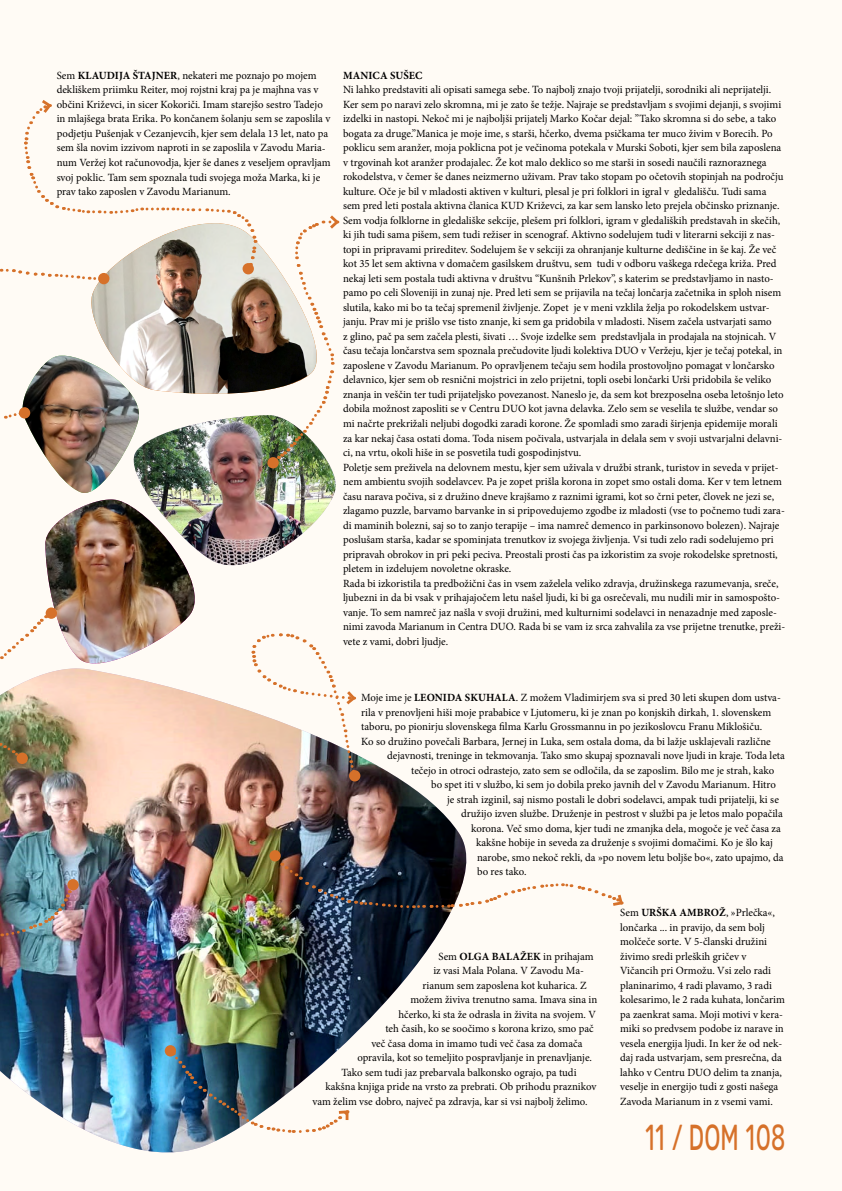
<style>
.page{position:relative;width:842px;height:1191px;background:#fffbf5}
.page>*{position:absolute;margin:0;border:0;box-sizing:border-box;transform-origin:0 0}
.t1{font:600 36px "Amsi Pro";color:#d6712a;scale:.62 1}
.t2{font:11px/14.5px "Minion Pro";color:#000}
.t3{font:700 11px "Minion Pro";letter-spacing:.01em;color:#000}
.s1{font-weight:700}
</style>
<div class="page">
<img style="left:0;top:755px;width:466px;height:398px">
<img style="left:0;top:881px;width:77px;height:80px">
<div style="left:67px;top:879px;width:12px;height:11px;background:#d6712a;border-radius:50%"></div>
<div style="left:165px;top:1045px;width:11px;height:11px;background:#d6712a;border-radius:50%"></div>
<img style="left:168px;top:1048px;width:183px;height:86px">
<svg style="left:269px;top:850px;width:12px;height:11px"></svg>
<img style="left:272px;top:853px;width:352px;height:56px">
<div style="left:349px;top:770px;width:11px;height:11px;background:#d6712a;border-radius:50%"></div>
<img style="left:0;top:100px;width:358px;height:683px">
<div style="left:267px;top:457px;width:12px;height:11px;background:#d6712a;border-radius:50%"></div>
<p class="t2" style="left:57px;top:68px;width:276px">Sem <span class="s1">KLAUDIJA ŠTAJNER</span>, nekateri me poznajo po mojem dekliškem priimku Reiter, moj rojstni kraj pa je majhna vas v občini Križevci, in sicer Kokoriči. Imam starejšo sestro Tadejo in mlajšega brata Erika. Po končanem šolanju sem se zaposlila v podjetju Pušenjak v Cezanjevcih, kjer sem delala 13 let, nato pa sem šla novim izzivom naproti in se zaposlila v Zavodu Maria&shy;num Veržej kot računovodja, kjer še danes z veseljem opravljam svoj poklic. Tam sem spoznala tudi svojega moža Marka, ki je prav tako zaposlen v Zavodu Marianum.</p>
<p class="t3" style="left:343px;top:68px;width:81px">MANICA SUŠEC</p>
<p class="t2" style="left:343px;top:83px;width:444px">Ni lahko predstaviti ali opisati samega sebe. To najbolj znajo tvoji prijatelji, sorodniki ali neprijatelji.<br>Ker sem po naravi zelo skromna, mi je zato še težje. Najraje se predstavljam s svojimi dejanji, s svojimi izdelki in nastopi. Nekoč mi je najboljši prijatelj Marko Kočar dejal: ”Tako skromna si do sebe, a tako bogata za druge.”Manica je moje ime, s starši, hčerko, dvema psičkama ter muco živim v Borecih. Po poklicu sem aranžer, moja poklicna pot je večinoma potekala v Murski Soboti, kjer sem bila zaposlena v trgovinah kot aranžer prodajalec. Že kot malo deklico so me starši in sosedi naučili raznoraznega rokodelstva, v čemer še danes neizmerno uživam. Prav tako stopam po očetovih stopinjah na področju kulture. Oče je bil v mladosti aktiven v kulturi, plesal je pri folklori in igral v gledališču. Tudi sama sem pred leti postala aktivna članica KUD Križevci, za kar sem lansko leto prejela občinsko priznanje.<br>Sem vodja folklorne in gledališke sekcije, plešem pri folklori, igram v gledaliških predstavah in skečih, ki jih tudi sama pišem, sem tudi režiser in scenograf. Aktivno sodelujem tudi v literarni sekciji z nas&shy;topi in pripravami prireditev. Sodelujem še v sekciji za ohranjanje kulturne dediščine in še kaj. Že več kot 35 let sem aktivna v domačem gasilskem društvu, sem tudi v odboru vaškega rdečega križa. Pred nekaj leti sem postala tudi aktivna v društvu “Kunšnih Prlekov”, s katerim se predstavljamo in nasto&shy;pamo po celi Sloveniji in zunaj nje. Pred leti sem se prijavila na tečaj lončarja začetnika in sploh nisem slutila, kako mi bo ta tečaj spremenil življenje. Zopet je v meni vzklila želja po rokodelskem ustvar&shy;janju. Prav mi je prišlo vse tisto znanje, ki sem ga pridobila v mladosti. Nisem začela ustvarjati samo<br>z glino, pač pa sem začela plesti, šivati … Svoje izdelke sem predstavljala in prodajala na stojnicah. V času tečaja lončarstva sem spoznala prečudovite ljudi kolektiva DUO v Veržeju, kjer je tečaj potekal, in zaposlene v Zavodu Marianum. Po opravljenem tečaju sem hodila prostovoljno pomagat v lončarsko delavnico, kjer sem ob resnični mojstrici in zelo prijetni, topli osebi lončarki Urši pridobila še veliko znanja in veščin ter tudi prijateljsko povezanost. Naneslo je, da sem kot brezposelna oseba letošnjo leto dobila možnost zaposliti se v Centru DUO kot javna delavka. Zelo sem se veselila te službe, vendar so mi načrte prekrižali neljubi dogodki zaradi korone. Že spomladi smo zaradi širjenja epidemije morali za kar nekaj časa ostati doma. Toda nisem počivala, ustvarjala in delala sem v svoji ustvarjalni delavni&shy;ci, na vrtu, okoli hiše in se posvetila tudi gospodinjstvu.<br>Poletje sem preživela na delovnem mestu, kjer sem uživala v družbi strank, turistov in seveda v prijet&shy;nem ambientu svojih sodelavcev. Pa je zopet prišla korona in zopet smo ostali doma. Ker v tem letnem času narava počiva, si z družino dneve krajšamo z raznimi igrami, kot so črni peter, človek ne jezi se, zlagamo puzzle, barvamo barvanke in si pripovedujemo zgodbe iz mladosti (vse to počnemo tudi zara&shy;di maminih bolezni, saj so to zanjo terapije – ima namreč demenco in parkinsonovo bolezen). Najraje poslušam starša, kadar se spominjata trenutkov iz svojega življenja. Vsi tudi zelo radi sodelujemo pri pripravah obrokov in pri peki peciva. Preostali prosti čas pa izkoristim za svoje rokodelske spretnosti, pletem in izdelujem novoletne okraske.<br>Rada bi izkoristila ta predbožični čas in vsem zaželela veliko zdravja, družinskega razumevanja, sreče, ljubezni in da bi vsak v prihajajočem letu našel ljudi, ki bi ga osrečevali, mu nudili mir in samospošto&shy;vanje. To sem namreč jaz našla v svoji družini, med kulturnimi sodelavci in nenazadnje med zaposle&shy;nimi zavoda Marianum in Centra DUO. Rada bi se vam iz srca zahvalila za vse prijetne trenutke, preži&shy;vete z vami, dobri ljudje.</p>
<p class="t2" style="left:361px;top:690px;width:421px">Moje ime je <span class="s1">LEONIDA SKUHALA</span>. Z možem Vladimirjem sva si pred 30 leti skupen dom ustva-</p>
<p class="t2" style="left:361px;top:705px;width:412px">rila v prenovljeni hiši moje prababice v Ljutomeru, ki je znan po konjskih dirkah, 1. slovenskem</p>
<p class="t2" style="left:361px;top:719px;width:403px">taboru, po pionirju slovenskega filma Karlu Grossmannu in po jezikoslovcu Franu Miklošiču.</p>
<p class="t2" style="left:361px;top:734px;width:411px">Ko so družino povečali Barbara, Jernej in Luka, sem ostala doma, da bi lažje usklajevali različne</p>
<p class="t2" style="left:387px;top:748px;width:399px">dejavnosti, treninge in tekmovanja. Tako smo skupaj spoznavali nove ljudi in kraje. Toda leta</p>
<p class="t2" style="left:411px;top:763px;width:365px">tečejo in otroci odrastejo, zato sem se odločila, da se zaposlim. Bilo me je strah, kako</p>
<p class="t2" style="left:431px;top:777px;width:346px">bo spet iti v službo, ki sem jo dobila preko javnih del v Zavodu Marianum. Hitro</p>
<p class="t2" style="left:447px;top:792px;width:333px">je strah izginil, saj nismo postali le dobri sodelavci, ampak tudi prijatelji, ki se</p>
<p class="t2" style="left:461px;top:806px;width:323px">družijo izven službe. Druženje in pestrost v službi pa je letos malo popačila</p>
<p class="t2" style="left:471px;top:821px;width:311px">korona. Več smo doma, kjer tudi ne zmanjka dela, mogoče je več časa za</p>
<p class="t2" style="left:476px;top:835px;width:298px">kakšne hobije in seveda za druženje s svojimi domačimi. Ko je šlo kaj</p>
<p class="t2" style="left:477px;top:850px;width:308px">narobe, smo nekoč rekli, da »po novem letu boljše bo«, zato upajmo, da</p>
<p class="t2" style="left:477px;top:864px;width:51px">bo res tako.</p>
<p class="t2" style="left:438px;top:949px;width:157px">Sem <span class="s1">OLGA BALAŽEK</span> in prihajam</p>
<p class="t2" style="left:433px;top:963px;width:152px">iz vasi Mala Polana. V Zavodu Ma-</p>
<p class="t2" style="left:422px;top:978px;width:166px">rianum sem zaposlena kot kuharica. Z</p>
<p class="t2" style="left:410px;top:992px;width:188px">možem živiva trenutno sama. Imava sina in</p>
<p class="t2" style="left:398px;top:1007px;width:199px">hčerko, ki sta že odrasla in živita na svojem. V</p>
<p class="t2" style="left:385px;top:1021px;width:210px">teh časih, ko se soočimo s korona krizo, smo pač</p>
<p class="t2" style="left:371px;top:1036px;width:212px">več časa doma in imamo tudi več časa za domača</p>
<p class="t2" style="left:357px;top:1050px;width:236px">opravila, kot so temeljito pospravljanje in prenavljanje.</p>
<p class="t2" style="left:341px;top:1065px;width:237px">Tako sem tudi jaz prebarvala balkonsko ograjo, pa tudi</p>
<p class="t2" style="left:325px;top:1079px;width:273px">kakšna knjiga pride na vrsto za prebrati. Ob prihodu praznikov</p>
<p class="t2" style="left:312px;top:1094px;width:277px">vam želim vse dobro, največ pa zdravja, kar si vsi najbolj želimo.</p>
<p class="t2" style="left:620px;top:905px;width:166px">Sem <span class="s1">URŠKA AMBROŽ</span>, »Prlečka«, lončarka ... in pravijo, da sem bolj molčeče sorte. V 5-članski družini živimo sredi prleških gričev v Vičancih pri Ormožu. Vsi zelo radi planinarimo, 4 radi plavamo, 3 radi kolesarimo, le 2 rada kuhata, lončarim pa zaenkrat sama. Moji motivi v kera&shy;miki so predvsem podobe iz narave in vesela energija ljudi. In ker že od nek&shy;daj rada ustvarjam, sem presrečna, da lahko v Centru DUO delim ta znanja, veselje in energijo tudi z gosti našega Zavoda Marianum in z vsemi vami.</p>
<h1 class="t1" style="left:645px;top:1112px;width:228px">11 / DOM 108</h1>
</div>
